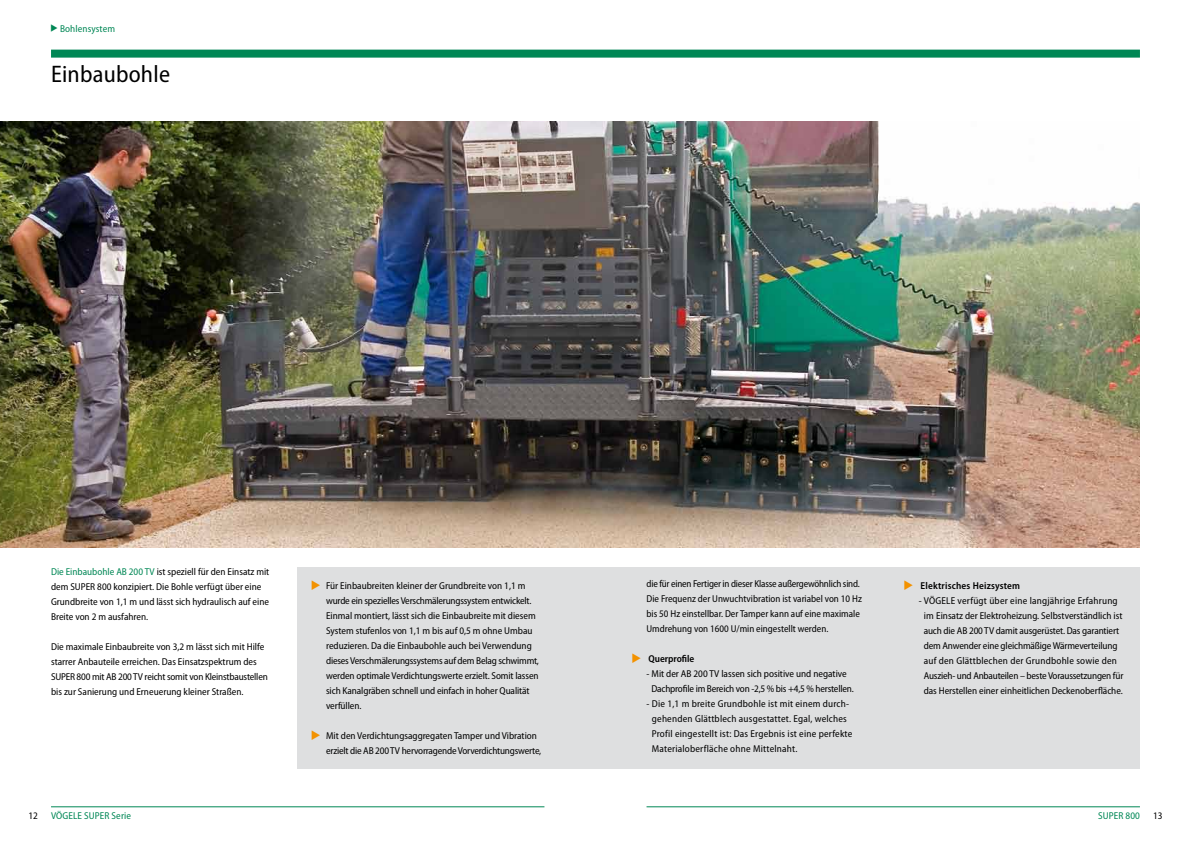
<style>
.page{position:relative;width:1191px;height:842px;background:#fff}
.page>*{position:absolute;margin:0;border:0;box-sizing:border-box;transform-origin:0 0}
.t1{font:semi-condensed 24px "Myriad Pro";letter-spacing:.01em;color:#000}
.t2{font:semi-condensed 10px/15px "Myriad Pro";color:#000}
.t3{font:semi-condensed 10px/15px "Myriad Pro";letter-spacing:.02em;color:#000}
.t4{font:semi-condensed 10px "Myriad Pro";letter-spacing:.01em;color:#008755}
.t5{font:600 semi-condensed 10px "Myriad Pro";letter-spacing:.02em;color:#000}
.t6{font:600 semi-condensed 10px "Myriad Pro";color:#000}
.s1{color:#008755}
</style>
<div class="page">
<div style="left:51px;top:50px;width:1089px;height:8px;background:#008755"></div>
<hr style="left:51px;top:806px;width:493px;height:1px;background:#008755">
<hr style="left:646px;top:806px;width:494px;height:1px;background:#008755">
<div style="left:298px;top:567px;width:842px;height:201px;background:#dedfe0"></div>
<img style="left:0;top:122px;width:1140px;height:425px">
<p class="t4" style="left:60px;top:22px;width:57px">Bohlensystem</p>
<p class="t1" style="left:51px;top:59px;width:120px">Einbaubohle</p>
<p class="t2" style="left:51px;top:563px;width:220px"><span class="s1">Die Einbaubohle AB 200 TV</span> ist speziell für den Einsatz mit dem SUPER 800 konzipiert. Die Bohle verfügt über eine Grundbreite von 1,1 m und lässt sich hydraulisch auf eine Breite von 2 m ausfahren.</p>
<p class="t2" style="left:51px;top:638px;width:218px">Die maximale Einbaubreite von 3,2 m lässt sich mit Hilfe starrer Anbauteile erreichen. Das Einsatzspektrum des SUPER 800 mit AB 200 TV reicht somit von Kleinstbaustellen bis zur Sanierung und Erneuerung kleiner Straßen.</p>
<p class="t2" style="left:326px;top:578px;width:214px">Für Einbaubreiten kleiner der Grundbreite von 1,1 m wurde ein spezielles Verschmälerungssystem entwickelt.<br>Einmal montiert, lässt sich die Einbaubreite mit diesem System stufenlos von 1,1 m bis auf 0,5 m ohne Umbau reduzieren. Da die Einbaubohle auch bei Verwendung dieses Verschmälerungssystems auf dem Belag schwimmt, werden optimale Verdichtungswerte erzielt. Somit lassen sich Kanalgräben schnell und einfach in hoher Qualität verfüllen.</p>
<p class="t2" style="left:326px;top:728px;width:217px">Mit den Verdichtungsaggregaten Tamper und Vibration erzielt die AB 200 TV hervorragende Vorverdichtungswerte,</p>
<p class="t2" style="left:646px;top:576px;width:217px">die für einen Fertiger in dieser Klasse außergewöhnlich sind.<br>Die Frequenz der Unwuchtvibration ist variabel von 10 Hz bis 50 Hz einstellbar. Der Tamper kann auf eine maximale Umdrehung von 1600 U/min eingestellt werden.</p>
<p class="t6" style="left:648px;top:653px;width:48px">Querprofile</p>
<p class="t2" style="left:651px;top:666px;width:204px;text-indent:-5px">- Mit der AB 200 TV lassen sich positive und negative<br>Dachprofile im Bereich von -2,5 % bis +4,5 % herstellen.</p>
<p class="t3" style="left:652px;top:696px;width:202px;text-indent:-5px">- Die 1,1 m breite Grundbohle ist mit einem durch&shy;gehenden Glättblech ausgestattet. Egal, welches Profil eingestellt ist: Das Ergebnis ist eine perfekte Materialoberfläche ohne Mittelnaht.</p>
<p class="t5" style="left:920px;top:579px;width:101px">Elektrisches Heizsystem</p>
<p class="t2" style="left:918px;top:593px;width:206px;text-align:center">- VÖGELE verfügt über eine langjährige Erfahrung im Einsatz der Elektroheizung. Selbstverständlich ist auch die AB 200 TV damit ausgerüstet. Das garantiert dem Anwender eine gleichmäßige Wärmeverteilung auf den Glättblechen der Grundbohle sowie den Auszieh- und Anbauteilen – beste Voraussetzungen für das Herstellen einer einheitlichen Deckenoberfläche.</p>
<p class="t2" style="left:28px;top:808px;width:11px">12</p>
<p class="t4" style="left:51px;top:810px;width:81px">VÖGELE SUPER Serie</p>
<p class="t4" style="left:1098px;top:810px;width:43px">SUPER 800</p>
<p class="t2" style="left:1153px;top:808px;width:11px">13</p>
</div>
